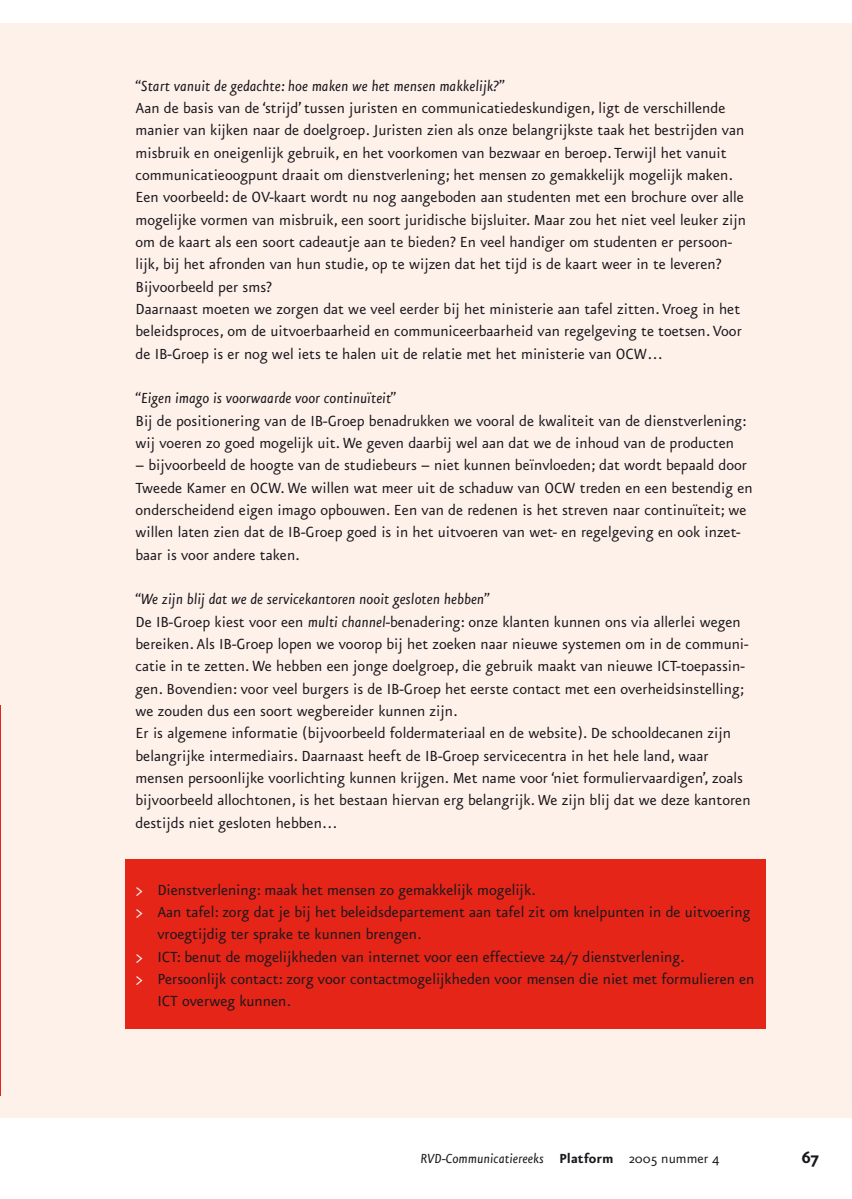
<style>
.page{position:relative;width:852px;height:1199px;background:#fff}
.page>*{position:absolute;margin:0;border:0;box-sizing:border-box;transform-origin:0 0}
.t1{font:700 19.25px "Eureka Sans";color:#1a171c}
.t2{font:17.5px/22.4px "Eureka Sans";color:#1a171c}
.t3{font:italic 17.5px "Eureka Sans";color:#1a171c}
.t4{font:italic 15.75px "Eureka Sans";color:#1a171c}
.s1{font-style:italic}
.s2{color:#fff}
.s3{font-weight:700;font-style:normal}
.s4{font-style:normal}
</style>
<div class="page">
<hr style="left:0;top:24px;width:1px;height:1094px;background:#fef1ea">
<div style="left:1px;top:24px;width:850px;height:1094px;background:#fef1ea"></div>
<div style="left:125px;top:859px;width:640px;height:169px;background:#e42518"></div>
<hr style="left:0;top:705px;width:1px;height:390px;background:#e42518">
<p class="t3" style="left:135px;top:80px;width:370px">“Start vanuit de gedachte: hoe maken we het mensen makkelijk?”</p>
<p class="t2" style="left:135px;top:98px;width:611px">Aan de basis van de ‘strijd’ tussen juristen en communicatiedeskundigen, ligt de verschillende manier van kijken naar de doelgroep. Juristen zien als onze belangrijkste taak het bestrijden van misbruik en oneigenlijk gebruik, en het voorkomen van bezwaar en beroep. Terwijl het vanuit communicatieoogpunt draait om dienstverlening; het mensen zo gemakkelijk mogelijk maken.<br>Een voorbeeld: de OV-kaart wordt nu nog aangeboden aan studenten met een brochure over alle mogelijke vormen van misbruik, een soort juridische bijsluiter. Maar zou het niet veel leuker zijn om de kaart als een soort cadeautje aan te bieden? En veel handiger om studenten er persoon&shy;lijk, bij het afronden van hun studie, op te wijzen dat het tijd is de kaart weer in te leveren?<br>Bijvoorbeeld per sms?<br>Daarnaast moeten we zorgen dat we veel eerder bij het ministerie aan tafel zitten. Vroeg in het beleidsproces, om de uitvoerbaarheid en communiceerbaarheid van regelgeving te toetsen. Voor de IB-Groep is er nog wel iets te halen uit de relatie met het ministerie van OCW…</p>
<p class="t3" style="left:135px;top:392px;width:262px">“Eigen imago is voorwaarde voor continuïteit”</p>
<p class="t2" style="left:135px;top:411px;width:612px">Bij de positionering van de IB-Groep benadrukken we vooral de kwaliteit van de dienstverlening: wij voeren zo goed mogelijk uit. We geven daarbij wel aan dat we de inhoud van de producten</p>
<p class="t2" style="left:135px;top:456px;width:618px">– bijvoorbeeld de hoogte van de studiebeurs – niet kunnen beïnvloeden; dat wordt bepaald door Tweede Kamer en OCW. We willen wat meer uit de schaduw van OCW treden en een bestendig en onderscheidend eigen imago opbouwen. Een van de redenen is het streven naar continuïteit; we willen laten zien dat de IB-Groep goed is in het uitvoeren van wet- en regelgeving en ook inzet&shy;baar is voor andere taken.</p>
<p class="t2" style="left:135px;top:590px;width:616px"><span class="s1">“We zijn blij dat we de servicekantoren nooit gesloten hebben”<br></span>De IB-Groep kiest voor een <span class="s1">multi channel</span>-benadering: onze klanten kunnen ons via allerlei wegen bereiken. Als IB-Groep lopen we voorop bij het zoeken naar nieuwe systemen om in de communi&shy;catie in te zetten. We hebben een jonge doelgroep, die gebruik maakt van nieuwe ICT-toepassin&shy;gen. Bovendien: voor veel burgers is de IB-Groep het eerste contact met een overheidsinstelling; we zouden dus een soort wegbereider kunnen zijn.<br>Er is algemene informatie (bijvoorbeeld foldermateriaal en de website). De schooldecanen zijn belangrijke intermediairs. Daarnaast heeft de IB-Groep servicecentra in het hele land, waar mensen persoonlijke voorlichting kunnen krijgen. Met name voor ‘niet formuliervaardigen’, zoals bijvoorbeeld allochtonen, is het bestaan hiervan erg belangrijk. We zijn blij dat we deze kantoren destijds niet gesloten hebben…</p>
<p class="t2" style="left:135px;top:880px;width:402px"><span class="s2">&gt;</span> Dienstverlening: maak het mensen zo gemakkelijk mogelijk.</p>
<p class="t2" style="left:135px;top:902px;width:616px"><span class="s2">&gt;</span> Aan tafel: zorg dat je bij het beleidsdepartement aan tafel zit om knelpunten in de uitvoering</p>
<p class="t2" style="left:157px;top:924px;width:266px">vroegtijdig ter sprake te kunnen brengen.</p>
<p class="t2" style="left:135px;top:947px;width:551px"><span class="s2">&gt;</span> ICT: benut de mogelijkheden van internet voor een effectieve 24/7 dienstverlening.</p>
<p class="t2" style="left:135px;top:969px;width:620px"><span class="s2">&gt;</span> Persoonlijk contact: zorg voor contactmogelijkheden voor mensen die niet met formulieren en</p>
<p class="t2" style="left:157px;top:991px;width:135px">ICT overweg kunnen.</p>
<p class="t4" style="left:420px;top:1152px;width:300px">RVD-Communicatiereeks <span class="s3">Platform</span> <span class="s4">2005 nummer 4</span></p>
<p class="t1" style="left:801px;top:1150px;width:19px">67</p>
</div>
